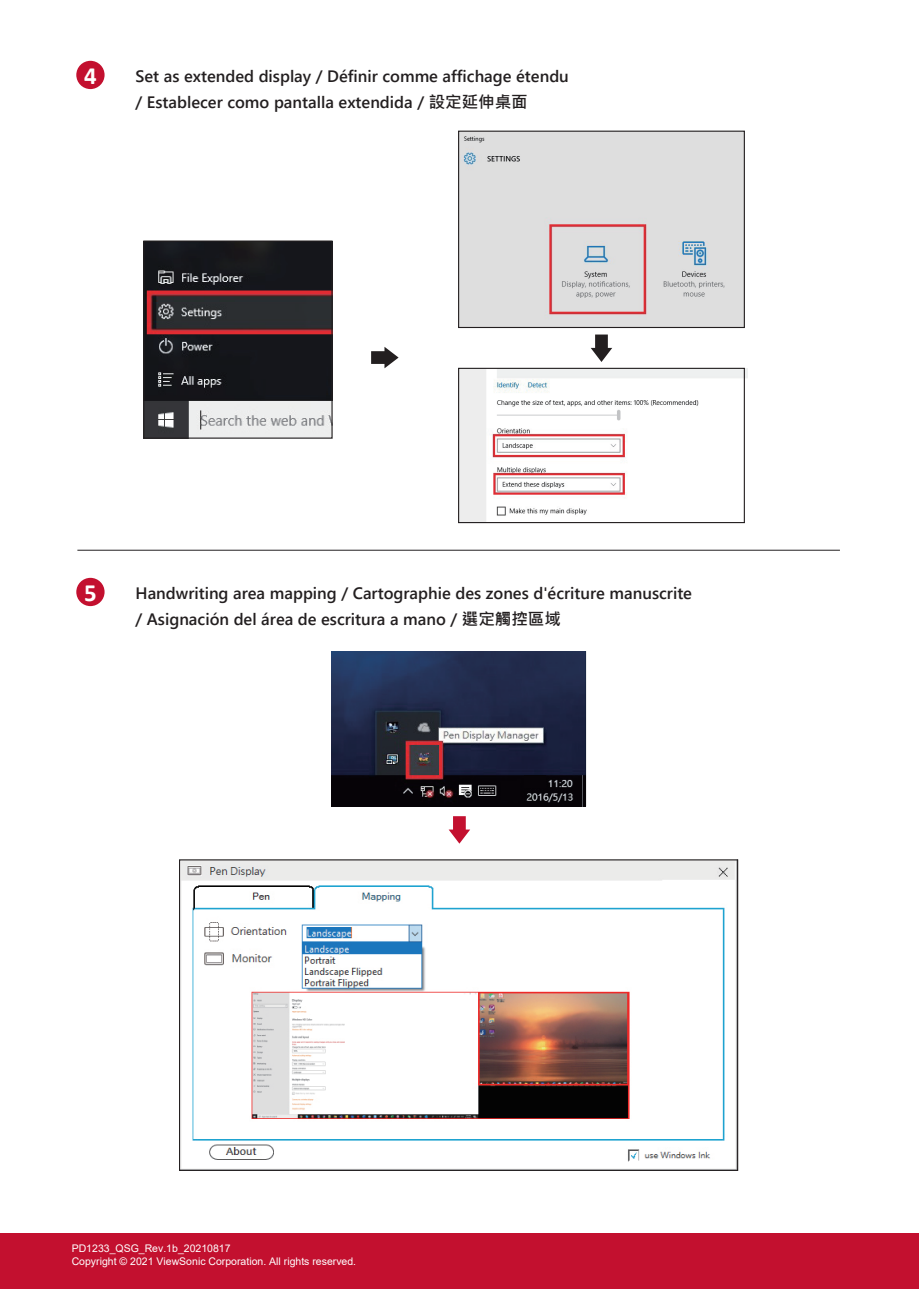
<style>
.page{position:relative;width:919px;height:1289px;background:#fff}
.page>*{position:absolute;margin:0;border:0;box-sizing:border-box;transform-origin:0 0}
.t1{font:700 24.75px "Calibri";color:#fff}
.t2{font:600 16.5px/25.8px "Segoe UI";color:#231f20}
.t3{font:10.5px/12.6px "Arial";color:#fff}
.s1{font-family:"Microsoft Jheng Hei";font-weight:700}
</style>
<div class="page">
<div style="left:0;top:1233px;width:918px;height:55px;background:#c3102f"></div>
<svg style="left:371px;top:347px;width:27px;height:21px"></svg>
<svg style="left:591px;top:334px;width:21px;height:28px"></svg>
<div style="left:460px;top:133px;width:282px;height:193px;background:#dedede"></div>
<img style="left:460px;top:368px;width:287px;height:154px">
<div style="left:76px;top:578px;width:29px;height:28px;background:#c3102f;border-radius:50%"></div>
<div style="left:76px;top:61px;width:29px;height:28px;background:#c3102f;border-radius:50%"></div>
<hr style="left:77px;top:550px;width:762px;height:1px;background:#231f20">
<img style="left:145px;top:242px;width:185px;height:194px">
<div style="left:458px;top:368px;width:286px;height:155px;border:1px solid #231f20"></div>
<div style="left:143px;top:240px;width:189px;height:198px;border:1px solid #231f20"></div>
<div style="left:458px;top:131px;width:286px;height:197px;border:1px solid #231f20"></div>
<svg style="left:448px;top:816px;width:22px;height:27px"></svg>
<img style="left:181px;top:861px;width:555px;height:301px">
<img style="left:332px;top:651px;width:253px;height:155px">
<div style="left:501px;top:781px;width:19px;height:19px;background:#070408"></div>
<div style="left:524px;top:775px;width:21px;height:13px;background:#070408"></div>
<h1 class="t1" style="left:84px;top:58px;width:14px">4</h1>
<p class="t2" style="left:135px;top:62px;width:435px">Set as extended display / Définir comme affichage étendu / Establecer como pantalla extendida / <span class="s1">設定延伸桌面</span></p>
<h1 class="t1" style="left:84px;top:575px;width:14px">5</h1>
<p class="t2" style="left:135px;top:579px;width:558px">Handwriting area mapping / Cartographie des zones d'écriture manuscrite / Asignación del área de escritura a mano / <span class="s1">選定觸控區域</span></p>
<p class="t3" style="left:72px;top:1241px;width:286px">PD1233_QSG_Rev.1b_20210817<br>Copyright © 2021 ViewSonic Corporation. All rights reserved.</p>
</div>
